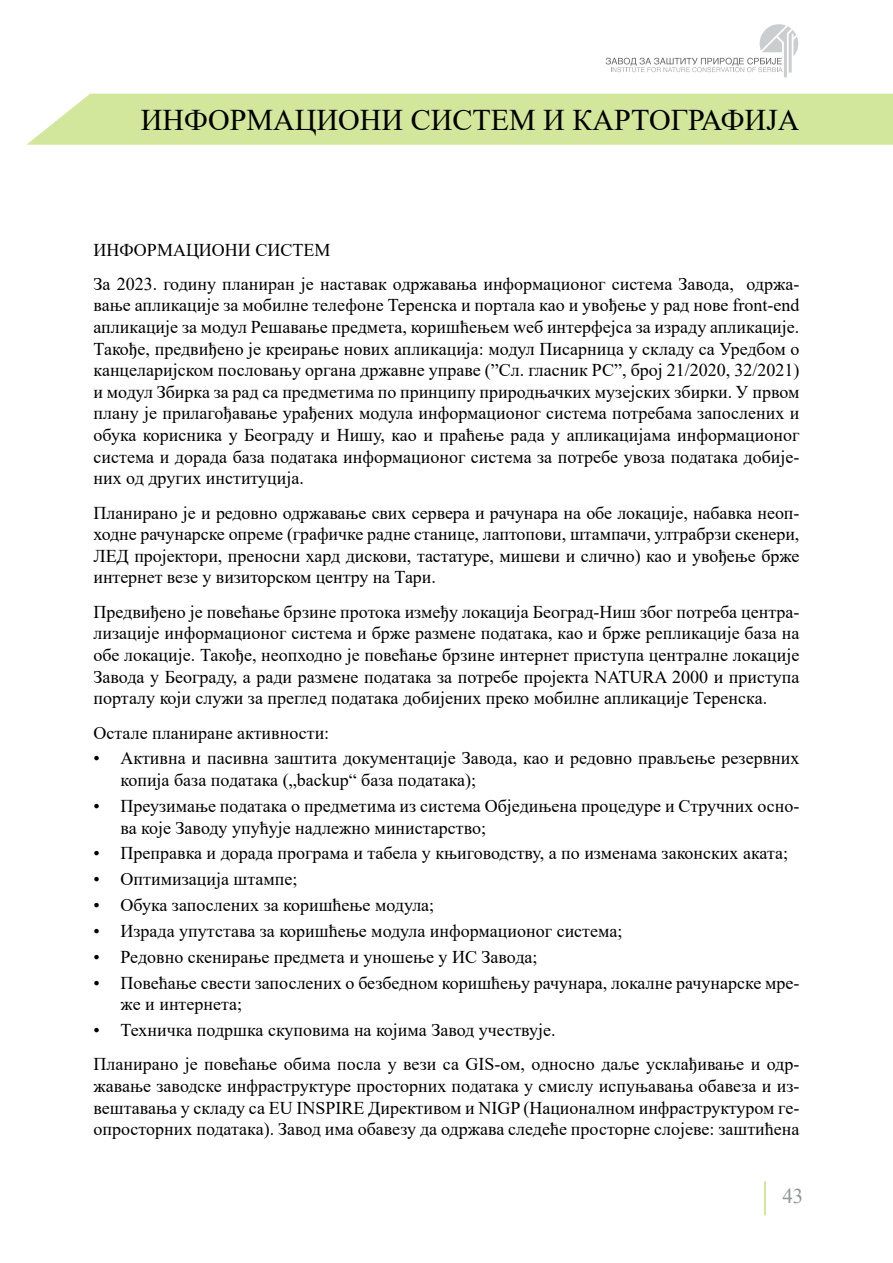
<style>
.page{position:relative;width:893px;height:1263px;background:#fff}
.page>*{position:absolute;margin:0;border:0;box-sizing:border-box;transform-origin:0 0}
.t1{font:30px "Times New Roman";color:#000}
.t2{font:21px "Times New Roman";color:#939598}
.t3{font:18px/21.6px "Times New Roman";color:#000}
</style>
<div class="page">
<hr style="left:764px;top:1181px;width:1px;height:34px;background:#a6ce39">
<svg style="left:606px;top:24px;width:193px;height:53px"></svg>
<div style="left:26px;top:94px;width:867px;height:51px;background:#d2e69c"></div>
<h1 class="t1" style="left:141px;top:98px;width:660px">ИНФОРМАЦИОНИ СИСТЕМ И КАРТОГРАФИЈА</h1>
<p class="t3" style="left:94px;top:232px;width:707px;line-height:34.3px">ИНФОРМАЦИОНИ СИСТЕМ<br>За 2023. годину планиран је наставак одржавањa информационог система Завода, одржа-</p>
<p class="t3" style="left:94px;top:294px;width:707px;text-align:justify">вање апликације за мобилне телефоне Теренска и портала као и увођење у рад нове front-end апликације за модул Решавање предмета, коришћењем wеб интерфејса за израду апликације.<br>Такође, предвиђено је креирање нових апликација: модул Писарница у складу са Уредбом о канцеларијском пословању органа државне управе (”Сл. гласник РС”, број 21/2020, 32/2021) и модул Збирка за рад са предметима по принципу природњачких музејских збирки. У првом плану је прилагођавање урађених модула информационог система потребама запослених и обука корисника у Београду и Нишу, као и праћење рада у апликацијама информационог система и дорада база података информационог система за потребе увоза података добије&shy;них од других институција.</p>
<p class="t3" style="left:94px;top:501px;width:707px;text-align:justify">Планиранo је и редовно одржавање свих сервера и рачунара на обе локације, набавка неоп&shy;ходне рачунарске опреме (графичке радне станице, лаптопови, штампачи, ултрабрзи скенери, ЛЕД пројектори, преносни хард дискови, тастатуре, мишеви и слично) као и увођење брже интернет везе у визиторском центру на Тари.</p>
<p class="t3" style="left:94px;top:600px;width:707px;text-align:justify">Предвиђено је повећање брзине протока између локација Београд-Ниш због потреба центра&shy;лизације информационог система и брже размене података, као и брже репликације база на обе локације. Такође, неопходно је повећање брзине интернет приступа централне локације Завода у Београду, а ради размене података за потребе пројекта NATURA 2000 и приступа порталу који служи за преглeд података добијених преко мобилне апликације Теренска.</p>
<p class="t3" style="left:94px;top:721px;width:237px">Остале планиране активности:</p>
<p class="t3" style="left:121px;top:747px;width:680px;text-indent:-27px">• Активна и пасивна заштита документације Завода, као и редовно прављење резервних копија база података („backup“ база података);</p>
<p class="t3" style="left:121px;top:794px;width:680px;text-indent:-27px">• Преузимање података о предметима из система Обједињена процедуре и Стручних осно&shy;ва које Заводу упућује надлежно министарство;</p>
<p class="t3" style="left:94px;top:842px;width:696px">• Преправка и дорада програма и табела у књиговодству, а по изменама законских аката;</p>
<p class="t3" style="left:94px;top:868px;width:205px">• Оптимизација штампе;</p>
<p class="t3" style="left:94px;top:894px;width:342px">• Обука запослених за коришћење модула;</p>
<p class="t3" style="left:94px;top:919px;width:530px">• Израда упутстава за коришћење модула информационог система;</p>
<p class="t3" style="left:94px;top:945px;width:445px">• Редовно скенирање предмета и уношење у ИС Завода;</p>
<p class="t3" style="left:121px;top:971px;width:680px;text-indent:-27px">• Повећање свести запослених о безбедном коришћењу рачунара, локалне рачунарске мре&shy;же и интернета;</p>
<p class="t3" style="left:94px;top:1012px;width:707px;line-height:34.3px">• Техничка подршка скуповима на којима Завод учествује.<br>Планирано је повећање обима посла у вези са GIS-ом, односно даље усклађивање и одр-</p>
<p class="t3" style="left:94px;top:1075px;width:707px;text-align:justify">жавање заводске инфраструктуре просторних података у смислу испуњавања обавеза и из&shy;вештавања у складу са EU INSPIRE Директивом и NIGP (Националном инфраструктуром ге&shy;опросторних података). Завод има обавезу да одржава следеће просторне слојеве: заштићена</p>
<p class="t2" style="left:782px;top:1181px;width:22px">43</p>
</div>
